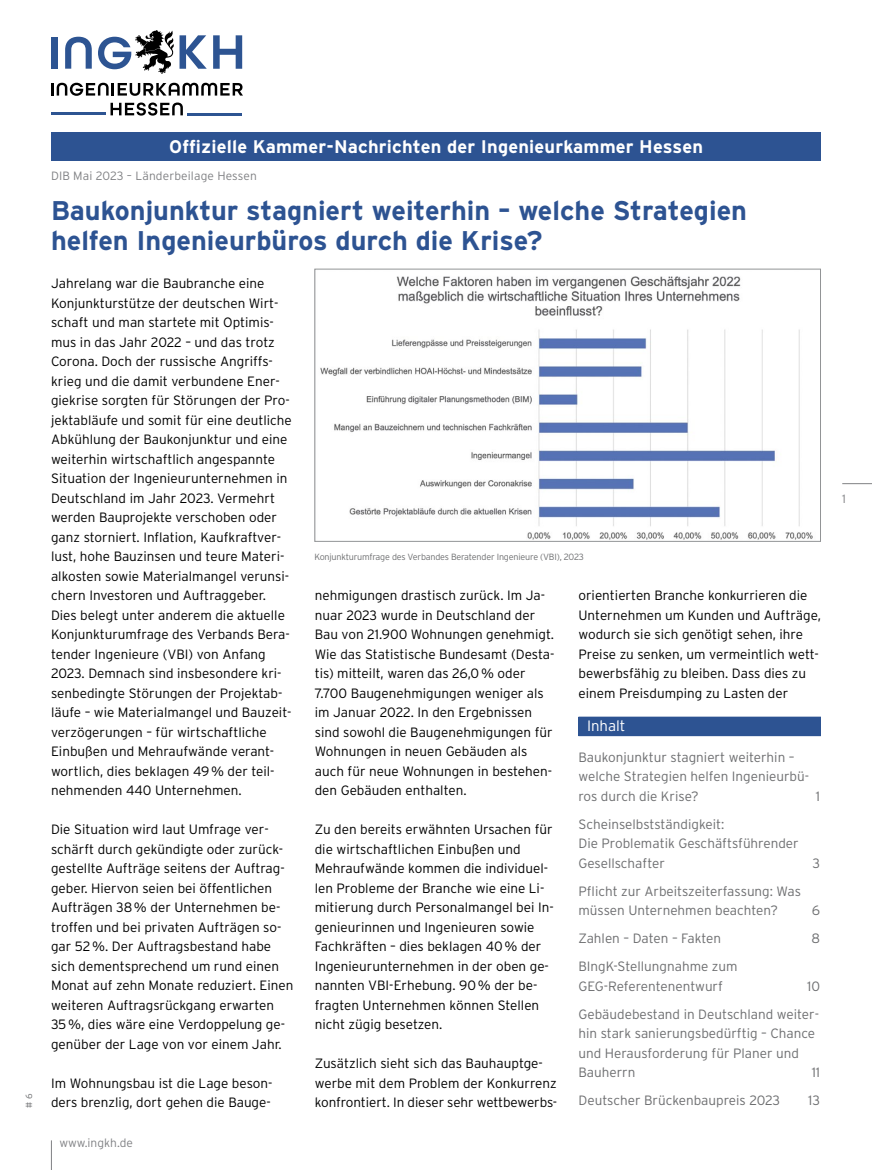
<style>
.page{position:relative;width:872px;height:1170px;background:#fff}
.page>*{position:absolute;margin:0;border:0;box-sizing:border-box;transform-origin:0 0}
.t1{font:700 27px/30px "Interstate";color:#2d5392}
.t2{font:700 18.15px "Interstate";letter-spacing:.01em;color:#fff}
.t3{font:300 15px "Interstate";color:#fff}
.t4{font:300 13.5px/19.5px "Interstate";color:#000}
.t5{font:300 13.5px/19.5px "Interstate";color:#6d6e70}
.t6{font:300 12px "Interstate";letter-spacing:.01em;color:#808184}
.t7{font:300 9px "Interstate";letter-spacing:-.02em;color:#6d6e70}
</style>
<div class="page">
<hr style="left:842px;top:483px;width:30px;height:1px;background:#808184">
<svg style="left:51px;top:1140px;width:1px;height:29px"></svg>
<div style="left:51px;top:132px;width:770px;height:29px;background:#2d5392"></div>
<div style="left:578px;top:716px;width:243px;height:20px;background:#2d5392"></div>
<svg style="left:51px;top:83px;width:192px;height:13px"></svg>
<svg style="left:111px;top:102px;width:72px;height:14px"></svg>
<hr style="left:188px;top:113px;width:54px;height:2px;background:#2d5492">
<hr style="left:51px;top:113px;width:54px;height:2px;background:#2d5492">
<svg style="left:213px;top:35px;width:29px;height:34px"></svg>
<div style="left:51px;top:37px;width:6px;height:32px;background:#2d5492"></div>
<svg style="left:65px;top:37px;width:27px;height:32px"></svg>
<svg style="left:98px;top:30px;width:109px;height:44px"></svg>
<img style="left:320px;top:276px;width:493px;height:263px">
<div style="left:314px;top:268px;width:507px;height:273px;border:1px solid #929496"></div>
<p class="t7" style="left:24px;top:1107px;width:15px;rotate:-90deg"># 6</p>
<h2 class="t2" style="left:169px;top:136px;width:535px">Offizielle Kammer-Nachrichten der Ingenieurkammer Hessen</h2>
<p class="t6" style="left:51px;top:169px;width:207px">DIB Mai 2023 – Länderbeilage Hessen</p>
<h1 class="t1" style="left:51px;top:195px;width:697px">Baukonjunktur stagniert weiterhin – welche Strategien helfen Ingenieurbüros durch die Krise?</h1>
<p class="t4" style="left:51px;top:273px;width:242px">Jahrelang war die Baubranche eine Konjunkturstütze der deutschen Wirt&shy;schaft und man startete mit Optimis&shy;mus in das Jahr 2022 – und das trotz Corona. Doch der russische Angriffs&shy;krieg und die damit verbundene Ener&shy;giekrise sorgten für Störungen der Pro&shy;jektabläufe und somit für eine deutliche Abkühlung der Baukonjunktur und eine weiterhin wirtschaftlich angespannte Situation der Ingenieurunternehmen in Deutschland im Jahr 2023. Vermehrt werden Bauprojekte verschoben oder ganz storniert. Inflation, Kaufkraftver&shy;lust, hohe Bauzinsen und teure Materi&shy;alkosten sowie Materialmangel verunsi&shy;chern Investoren und Auftraggeber.<br>Dies belegt unter anderem die aktuelle Konjunkturumfrage des Verbands Bera&shy;tender Ingenieure (VBI) von Anfang 2023. Demnach sind insbesondere kri&shy;senbedingte Störungen der Projektab&shy;läufe – wie Materialmangel und Bauzeit&shy;verzögerungen – für wirtschaftliche Einbußen und Mehraufwände verant&shy;wortlich, dies beklagen 49% der teil&shy;nehmenden 440 Unternehmen.</p>
<p class="t4" style="left:51px;top:819px;width:244px">Die Situation wird laut Umfrage ver&shy;schärft durch gekündigte oder zurück&shy;gestellte Aufträge seitens der Auftrag&shy;geber. Hiervon seien bei öffentlichen Aufträgen 38% der Unternehmen be&shy;troffen und bei privaten Aufträgen so&shy;gar 52%. Der Auftragsbestand habe sich dementsprechend um rund einen Monat auf zehn Monate reduziert. Einen weiteren Auftragsrückgang erwarten 35%, dies wäre eine Verdoppelung ge&shy;genüber der Lage von vor einem Jahr.</p>
<p class="t4" style="left:51px;top:1073px;width:223px">Im Wohnungsbau ist die Lage beson&shy;ders brenzlig, dort gehen die Bauge-</p>
<p class="t7" style="left:314px;top:552px;width:271px">Konjunkturumfrage des Verbandes Beratender Ingenieure (VBI), 2023</p>
<p class="t4" style="left:578px;top:585px;width:244px">orientierten Branche konkurrieren die Unternehmen um Kunden und Aufträge, wodurch sie sich genötigt sehen, ihre Preise zu senken, um vermeintlich wett&shy;bewerbsfähig zu bleiben. Dass dies zu einem Preisdumping zu Lasten der</p>
<p class="t4" style="left:315px;top:585px;width:241px">nehmigungen drastisch zurück. Im Ja&shy;nuar 2023 wurde in Deutschland der Bau von 21.900 Wohnungen genehmigt.<br>Wie das Statistische Bundesamt (Desta&shy;tis) mitteilt, waren das 26,0% oder 7.700 Baugenehmigungen weniger als im Januar 2022. In den Ergebnissen sind sowohl die Baugenehmigungen für Wohnungen in neuen Gebäuden als auch für neue Wohnungen in bestehen&shy;den Gebäuden enthalten.</p>
<p class="t4" style="left:315px;top:819px;width:240px">Zu den bereits erwähnten Ursachen für die wirtschaftlichen Einbußen und Mehraufwände kommen die individuel&shy;len Probleme der Branche wie eine Li&shy;mitierung durch Personalmangel bei In&shy;genieurinnen und Ingenieuren sowie Fachkräften – dies beklagen 40% der Ingenieurunternehmen in der oben ge&shy;nannten VBI-Erhebung. 90% der be&shy;fragten Unternehmen können Stellen nicht zügig besetzen.</p>
<p class="t4" style="left:315px;top:1053px;width:244px">Zusätzlich sieht sich das Bauhauptge&shy;werbe mit dem Problem der Konkurrenz konfrontiert. In dieser sehr wettbewerbs-</p>
<p class="t3" style="left:587px;top:717px;width:40px">Inhalt</p>
<p class="t5" style="left:578px;top:747px;width:232px">Baukonjunktur stagniert weiterhin – welche Strategien helfen Ingenieurbü&shy;ros durch die Krise?</p>
<p class="t5" style="left:816px;top:786px;width:6px">1</p>
<p class="t5" style="left:578px;top:814px;width:222px">Scheinselbstständigkeit:<br>Die Problematik Geschäftsführender<br>Gesellschafter</p>
<p class="t5" style="left:812px;top:853px;width:9px">3</p>
<p class="t5" style="left:578px;top:881px;width:224px">Pflicht zur Arbeitszeiterfassung: Was müssen Unternehmen beachten?</p>
<p class="t5" style="left:811px;top:900px;width:10px">6</p>
<p class="t5" style="left:578px;top:928px;width:144px">Zahlen – Daten – Fakten</p>
<p class="t5" style="left:811px;top:928px;width:10px">8</p>
<p class="t5" style="left:578px;top:956px;width:161px">BIngK-Stellungnahme zum<br>GEG-Referentenentwurf</p>
<p class="t5" style="left:578px;top:971px;width:243px;line-height:28px;text-align:right">10<br>Gebäudebestand in Deutschland weiter-</p>
<p class="t5" style="left:578px;top:1023px;width:238px">hin stark sanierungsbedürftig – Chance und Herausforderung für Planer und<br>Bauherrn</p>
<p class="t5" style="left:811px;top:1062px;width:10px">11</p>
<p class="t5" style="left:578px;top:1090px;width:203px">Deutscher Brückenbaupreis 2023</p>
<p class="t5" style="left:808px;top:1090px;width:13px">13</p>
<p class="t6" style="left:59px;top:1135px;width:75px">www.ingkh.de</p>
<p class="t6" style="left:842px;top:492px;width:5px">1</p>
</div>
